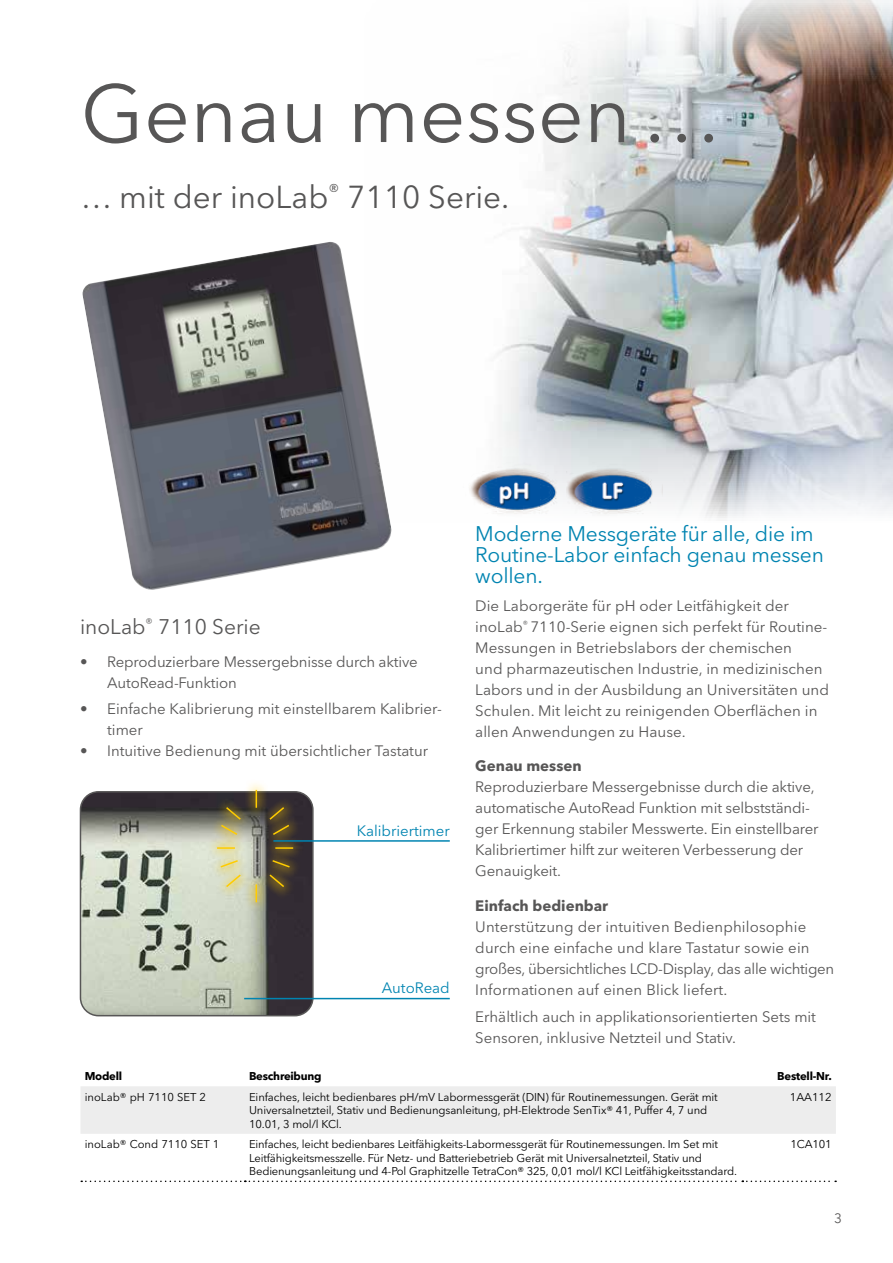
<style>
.page{position:relative;width:893px;height:1263px;background:#fff}
.page>*{position:absolute;margin:0;border:0;box-sizing:border-box;transform-origin:0 0}
.t1{font:81px "Avenir Next LT Pro";color:#575656}
.t2{font:31.5px "Avenir Next LT Pro";color:#575656}
.t3{font:21px/21px "Avenir Next LT Pro";letter-spacing:-.01em;color:#0084b1}
.t4{font:21px "Avenir Next LT Pro";color:#575656}
.t5{font:15px/21px "Avenir Next LT Pro";color:#575656}
.t6{font:700 15px "Avenir Next LT Pro";color:#575656}
.t7{font:15px "Avenir Next LT Pro";color:#0084b1}
.t8{font:13.5px "Avenir Next LT Pro";color:#575656}
.t9{font:11.25px/13.5px "Avenir Next LT Pro";letter-spacing:-.015em;color:#000}
.t10{font:700 11.25px "Avenir Next LT Pro";letter-spacing:-.02em;color:#000}
</style>
<div class="page">
<img style="left:497px;top:0;width:396px;height:518px">
<img style="left:82px;top:242px;width:310px;height:348px">
<img style="left:80px;top:792px;width:231px;height:224px">
<div style="left:80px;top:791px;width:234px;height:225px;border:2px solid #575656;border-radius:18px"></div>
<div style="left:244px;top:873px;width:25px;height:40px;background:#fc0;opacity:.75"></div>
<div style="left:244px;top:779px;width:25px;height:40px;background:#fc0;opacity:.75"></div>
<svg style="left:206px;top:790px;width:99px;height:113px;background:#817b66"></svg>
<hr style="left:273px;top:840px;width:177px;height:2px;background:#0084b1">
<hr style="left:244px;top:998px;width:206px;height:1px;background:#0084b1">
<img style="left:469px;top:445px;width:193px;height:73px">
<div style="left:81px;top:1086px;width:755px;height:48px;background:#ededed"></div>
<svg style="left:81px;top:1180px;width:755px;height:2px"></svg>
<h1 class="t1" style="left:81px;top:65px;width:643px">Genau messen…</h1>
<h2 class="t2" style="left:81px;top:178px;width:430px">… mit der inoLab<sup>®</sup> 7110 Serie.</h2>
<h3 class="t4" style="left:80px;top:614px;width:182px">inoLab<sup>®</sup> 7110 Serie</h3>
<p class="t5" style="left:107px;top:652px;width:312px;text-indent:-27px">• Reproduzierbare Messergebnisse durch aktive<br>AutoRead-Funktion</p>
<p class="t5" style="left:107px;top:698px;width:335px;text-indent:-27px">• Einfache Kalibrierung mit einstellbarem Kalibrier&shy;timer</p>
<p class="t5" style="left:80px;top:740px;width:349px">• Intuitive Bedienung mit übersichtlicher Tastatur</p>
<p class="t7" style="left:357px;top:821px;width:95px">Kalibriertimer</p>
<p class="t7" style="left:382px;top:979px;width:69px">AutoRead</p>
<h3 class="t3" style="left:475px;top:523px;width:350px">Moderne Messgeräte für alle, die im<br>Routine-Labor einfach genau messen wollen.</h3>
<p class="t5" style="left:475px;top:595px;width:355px">Die Laborgeräte für pH oder Leitfähigkeit der inoLab<sup>®</sup> 7110-Serie eignen sich perfekt für Routine-Messungen in Betriebslabors der chemischen<br>und pharmazeutischen Industrie, in medizinischen Labors und in der Ausbildung an Universitäten und Schulen. Mit leicht zu reinigenden Oberflächen in allen Anwendungen zu Hause.</p>
<p class="t6" style="left:475px;top:756px;width:108px">Genau messen</p>
<p class="t5" style="left:475px;top:776px;width:345px">Reproduzierbare Messergebnisse durch die aktive, automatische AutoRead Funktion mit selbstständi&shy;ger Erkennung stabiler Messwerte. Ein einstellbarer Kalibriertimer hilft zur weiteren Verbesserung der Genauigkeit.</p>
<p class="t6" style="left:475px;top:896px;width:134px">Einfach bedienbar</p>
<p class="t5" style="left:475px;top:916px;width:360px">Unterstützung der intuitiven Bedienphilosophie durch eine einfache und klare Tastatur sowie ein großes, übersichtliches LCD-Display, das alle wichtigen Informationen auf einen Blick liefert.</p>
<p class="t5" style="left:475px;top:1006px;width:342px">Erhältlich auch in applikationsorientierten Sets mit<br>Sensoren, inklusive Netzteil und Stativ.</p>
<p class="t10" style="left:85px;top:1069px;width:39px">Modell</p>
<p class="t10" style="left:249px;top:1069px;width:74px">Beschreibung</p>
<p class="t10" style="left:777px;top:1069px;width:56px">Bestell-Nr.</p>
<p class="t9" style="left:85px;top:1090px;width:123px">inoLab® pH 7110 SET 2</p>
<p class="t9" style="left:249px;top:1090px;width:470px">Einfaches, leicht bedienbares pH/mV Labormessgerät (DIN) für Routinemessungen. Gerät mit<br>Universalnetzteil, Stativ und Bedienungsanleitung, pH-Elektrode SenTix® 41, Puffer 4, 7 und<br>10.01, 3 mol/l KCl.</p>
<p class="t9" style="left:790px;top:1090px;width:43px">1AA112</p>
<p class="t9" style="left:85px;top:1138px;width:136px">inoLab® Cond 7110 SET 1</p>
<p class="t9" style="left:249px;top:1138px;width:489px">Einfaches, leicht bedienbares Leitfähigkeits-Labormessgerät für Routinemessungen. Im Set mit<br>Leitfähigkeitsmesszelle. Für Netz- und Batteriebetrieb Gerät mit Universalnetzteil, Stativ und<br>Bedienungsanleitung und 4-Pol Graphitzelle TetraCon® 325, 0,01 mol/l KCl Leitfähigkeitsstandard.</p>
<p class="t9" style="left:791px;top:1138px;width:43px">1CA101</p>
<p class="t8" style="left:834px;top:1210px;width:9px">3</p>
</div>
